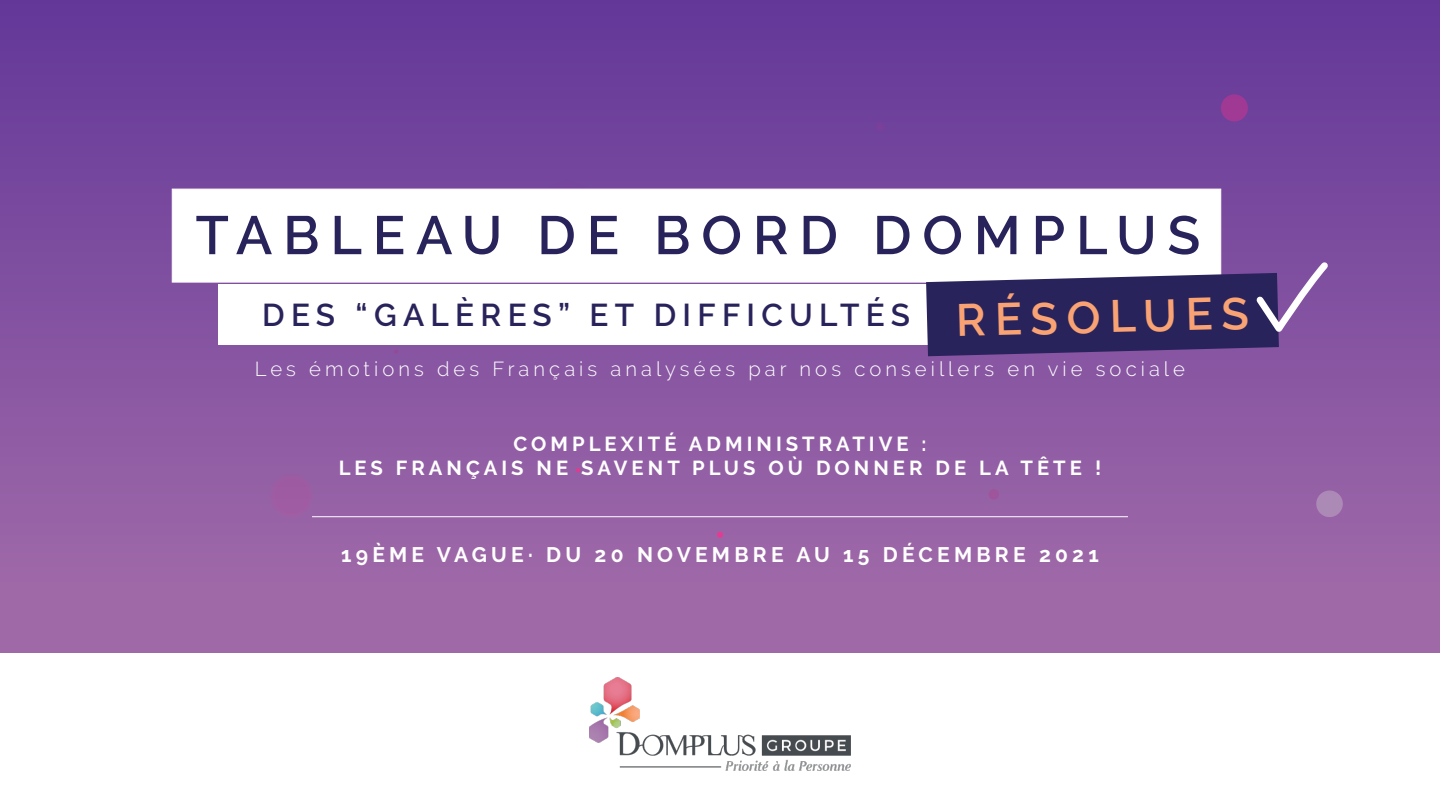
<style>
.page{position:relative;width:1440px;height:810px;background:#fff}
.page>*{position:absolute;margin:0;border:0;box-sizing:border-box;transform-origin:0 0}
.t1{font:600 54px "Raleway";letter-spacing:.2em;color:#29235c}
.t2{font:600 45px "Raleway";color:#f9a374}
.t3{font:600 31.5px "Raleway";letter-spacing:.2em;color:#29235c}
.t4{font:700 21px "Raleway";letter-spacing:.2em;color:#fff}
.t5{font:700 20.25px/24.3px "Raleway";letter-spacing:.2em;color:#fff;text-align:center}
.t6{font:300 20.25px "Raleway";letter-spacing:.2em;color:#fff}
</style>
<div class="page">
<div style="left:0;top:0;width:1440px;height:652px;background:linear-gradient(to bottom,#643899,#a46da9)"></div>
<svg style="left:534px;top:179px;width:66px;height:65px"></svg>
<div style="left:1221px;top:94px;width:27px;height:28px;background:#9f3994;border-radius:50%"></div>
<svg style="left:266px;top:471px;width:48px;height:49px"></svg>
<div style="left:1316px;top:491px;width:27px;height:26px;background:#ac8ab6;border-radius:50%"></div>
<svg style="left:394px;top:349px;width:5px;height:5px"></svg>
<svg style="left:576px;top:468px;width:4px;height:4px"></svg>
<div style="left:875px;top:121px;width:10px;height:11px;background:#76409a;border-radius:50%"></div>
<svg style="left:988px;top:488px;width:12px;height:12px"></svg>
<svg style="left:717px;top:531px;width:6px;height:7px"></svg>
<img style="left:589px;top:677px;width:262px;height:93px">
<div style="left:172px;top:189px;width:1049px;height:93px;background:#fff"></div>
<div style="left:218px;top:284px;width:1048px;height:61px;background:#fff"></div>
<hr style="left:312px;top:516px;width:816px;height:1px;background:#fff">
<svg style="left:926px;top:256px;width:408px;height:100px"></svg>
<h1 class="t1" style="left:196px;top:204px;width:1006px">TABLEAU DE BORD DOMPLUS</h1>
<h2 class="t2" style="left:956px;top:294px;width:294px;rotate:-1deg">RÉSOLUES</h2>
<h3 class="t3" style="left:262px;top:297px;width:961px">DES “GALÈRES” ET DIFFICULTÉS DES FRANÇAIS</h3>
<p class="t6" style="left:255px;top:357px;width:932px">Les émotions des Français analysées par nos conseillers en vie sociale</p>
<p class="t5" style="left:339px;top:432px;width:764px">COMPLEXITÉ ADMINISTRATIVE :<br>LES FRANÇAIS NE SAVENT PLUS OÙ DONNER DE LA TÊTE !</p>
<p class="t4" style="left:341px;top:543px;width:759px">19ÈME VAGUE· DU 20 NOVEMBRE AU 15 DÉCEMBRE 2021</p>
</div>
